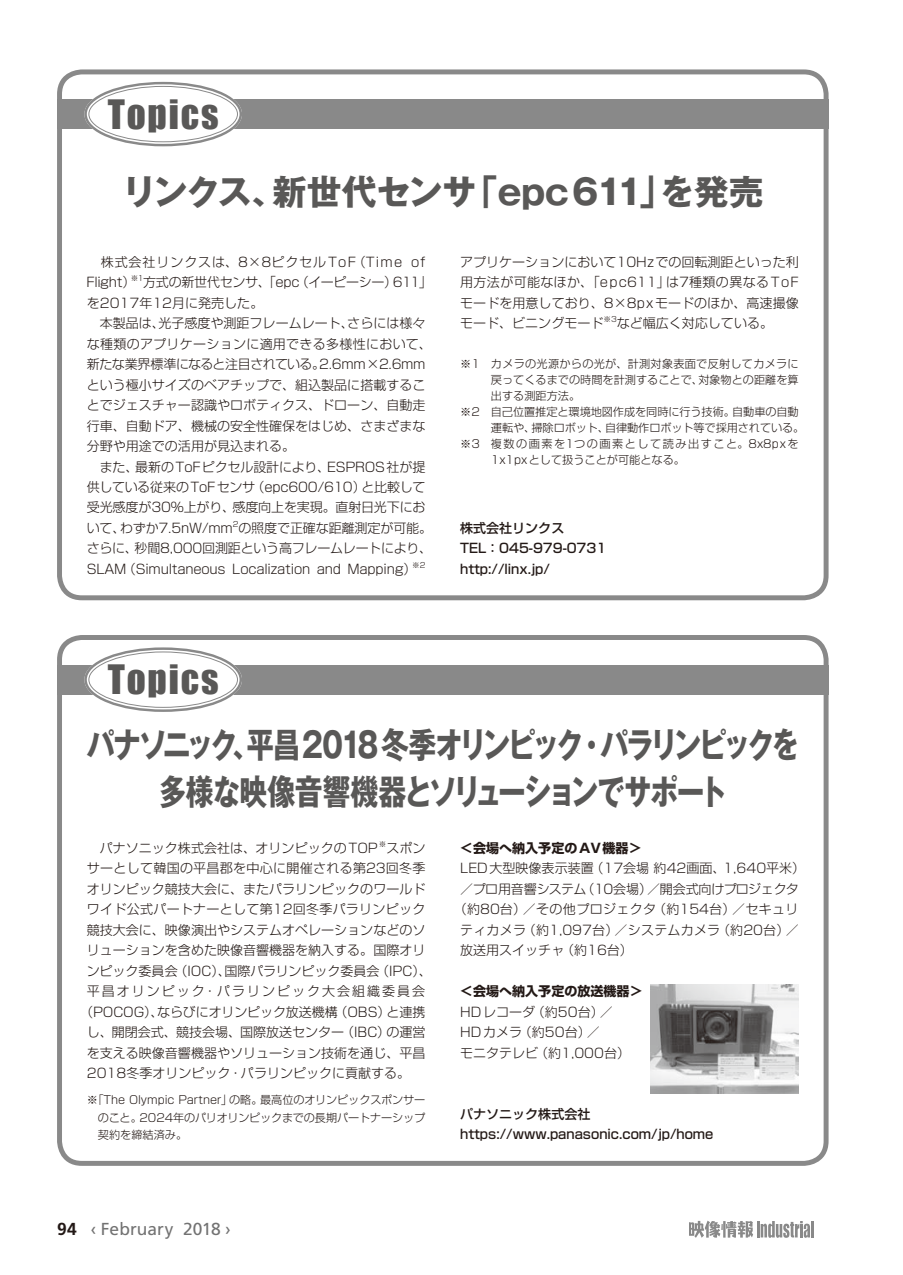
<style>
.page{position:relative;width:903px;height:1275px;background:#fff}
.page>*{position:absolute;margin:0;border:0;box-sizing:border-box;transform-origin:0 0}
.t1{font:37.27px "Impact";letter-spacing:.05em;color:#595857}
.t2{font:700 34.65px/47.1px "Gothic MB101 Pro";letter-spacing:-.095em;color:#595857;text-align:center;scale:.8 1}
.t3{font:700 34.65px "Gothic MB101 Pro";letter-spacing:-.015em;color:#595857}
.t4{font:17.32px "Frutiger";color:#727272}
.t5{font:300 12.95px/20.5px "Shin Go Pro";color:#231916}
.t6{font:500 12.95px/20.5px "Shin Go Pro";color:#231916}
.t7{font:300 12.95px "Shin Go Pro";letter-spacing:.02em;color:#231916}
.t8{font:300 12.95px/20.5px "Shin Go Pro";letter-spacing:.07em;color:#231916}
.t9{font:700 12.95px "Shin Go Pro";color:#231916}
.t10{font:300 12.95px "Shin Go Pro";letter-spacing:.03em;color:#231916}
.t11{font:300 12.95px "Shin Go Pro";letter-spacing:.15em;color:#231916}
.t12{font:300 11.2px/17.3px "Shin Go Pro";color:#231916;text-align:justify}
.t13{font:300 11.2px "Shin Go Pro";letter-spacing:.025em;color:#231916}
.t14{font:300 11.2px "Shin Go Pro";letter-spacing:.135em;color:#231916}
.t15{font:300 7.52px "Shin Go Pro";color:#231916}
.s1{font-weight:700;color:#231916}
</style>
<div class="page">
<hr style="left:811px;top:1221px;width:3px;height:16px;background:#898989">
<svg style="left:689px;top:1221px;width:121px;height:17px"></svg>
<div style="left:57px;top:69px;width:771px;height:531px;border:5px solid #898989;border-radius:22px"></div>
<div style="left:57px;top:99px;width:771px;height:30px;background:#898989"></div>
<div style="left:87px;top:84px;width:153px;height:60px;background:#fff;border-radius:50%"></div>
<div style="left:84px;top:82px;width:158px;height:64px;border:5px solid #fff;border-radius:50%"></div>
<div style="left:84px;top:82px;width:158px;height:64px;border:2px solid #898989;border-radius:50%"></div>
<div style="left:88px;top:86px;width:150px;height:56px;border:1px solid #898989;border-radius:50%"></div>
<div style="left:57px;top:635px;width:771px;height:531px;border:5px solid #898989;border-radius:22px"></div>
<div style="left:57px;top:665px;width:771px;height:29px;background:#898989"></div>
<div style="left:87px;top:650px;width:153px;height:59px;background:#fff;border-radius:50%"></div>
<div style="left:84px;top:647px;width:158px;height:65px;border:5px solid #fff;border-radius:50%"></div>
<div style="left:84px;top:647px;width:158px;height:65px;border:2px solid #898989;border-radius:50%"></div>
<div style="left:88px;top:651px;width:150px;height:57px;border:1px solid #898989;border-radius:50%"></div>
<img style="left:650px;top:985px;width:149px;height:109px">
<h1 class="t1" style="left:108px;top:85px;width:112px">Topics</h1>
<h2 class="t3" style="left:122px;top:163px;width:643px">リンクス、新世代センサ「epc611」を発売</h2>
<p class="t8" style="left:87px;top:250px;width:340px">　株式会社リンクスは、8×8ピクセルToF（Time of<br>Flight）</p>
<p class="t15" style="left:131px;top:272px;width:14px">※1</p>
<p class="t5" style="left:87px;top:271px;width:347px;text-indent:56px">方式の新世代センサ、「epc（イーピーシー）611」を2017年12月に発売した。<br>　本製品は、光子感度や測距フレームレート、さらには様々な種類のアプリケーションに適用できる多様性において、新たな業界標準になると注目されている。2.6mm×2.6mmという極小サイズのベアチップで、組込製品に搭載することでジェスチャー認識やロボティクス、ドローン、自動走行車、自動ドア、機械の安全性確保をはじめ、さまざまな分野や用途での活用が見込まれる。<br>　また、最新のToFピクセル設計により、ESPROS社が提供している従来のToFセンサ（epc600/610）と比較して受光感度が30％上がり、感度向上を実現。直射日光下において、わずか7.5nW/mm の照度で正確な距離測定が可能。</p>
<p class="t15" style="left:233px;top:518px;width:7px">2</p>
<p class="t5" style="left:87px;top:537px;width:347px">さらに、秒間8,000回測距という高フレームレートにより、<br>SLAM（Simultaneous Localization and Mapping）</p>
<p class="t15" style="left:412px;top:558px;width:15px">※2</p>
<p class="t5" style="left:460px;top:250px;width:340px;text-align:justify">アプリケーションにおいて10Hzでの回転測距といった利用方法が可能なほか、「epc611」は7種類の異なるToFモードを用意しており、8×8pxモードのほか、高速撮像モード、ビニングモード</p>
<p class="t15" style="left:603px;top:313px;width:15px">※3</p>
<p class="t5" style="left:617px;top:312px;width:158px">など幅広く対応している。</p>
<p class="t13" style="left:460px;top:354px;width:340px">※1　カメラの光源からの光が、計測対象表面で反射してカメラに</p>
<p class="t12" style="left:491px;top:369px;width:309px">戻ってくるまでの時間を計測することで、対象物との距離を算</p>
<p class="t12" style="left:491px;top:386px;width:91px">出する測距方法。</p>
<p class="t12" style="left:460px;top:402px;width:340px">※2　自己位置推定と環境地図作成を同時に行う技術。自動車の自動</p>
<p class="t12" style="left:491px;top:418px;width:315px">運転や、掃除ロボット、自律動作ロボット等で採用されている。</p>
<p class="t14" style="left:460px;top:435px;width:340px">※3　複数の画素を1つの画素として読み出すこと。8x8pxを</p>
<p class="t12" style="left:491px;top:450px;width:196px">1x1pxとして扱うことが可能となる。</p>
<p class="t6" style="left:460px;top:516px;width:148px">株式会社リンクス<br>TEL：045-979-0731 http://linx.jp/</p>
<h1 class="t1" style="left:108px;top:651px;width:112px">Topics</h1>
<h2 class="t2" style="left:87px;top:717px;width:892px">パナソニック、平昌 2018 冬季オリンピック・パラリンピックを多様な映像音響機器とソリューションでサポート</h2>
<p class="t5" style="left:87px;top:836px;width:292px">　パナソニック株式会社は、オリンピックのTOP</p>
<p class="t15" style="left:379px;top:837px;width:9px">※</p>
<p class="t5" style="left:386px;top:836px;width:41px">スポン</p>
<p class="t7" style="left:87px;top:858px;width:340px">サーとして韓国の平昌郡を中心に開催される第23回冬季</p>
<p class="t5" style="left:87px;top:877px;width:340px">オリンピック競技大会に、またパラリンピックのワールド</p>
<p class="t7" style="left:87px;top:899px;width:340px">ワイド公式パートナーとして第12回冬季パラリンピック</p>
<p class="t5" style="left:87px;top:918px;width:340px">競技大会に、映像演出やシステムオペレーションなどのソ</p>
<p class="t5" style="left:87px;top:938px;width:340px">リューションを含めた映像音響機器を納入する。国際オリ</p>
<p class="t5" style="left:87px;top:959px;width:347px">ンピック委員会（IOC）、国際パラリンピック委員会（IPC）、</p>
<p class="t11" style="left:87px;top:981px;width:340px">平昌オリンピック・パラリンピック大会組織委員会</p>
<p class="t5" style="left:80px;top:1000px;width:347px">（POCOG）、ならびにオリンピック放送機構（OBS）と連携</p>
<p class="t5" style="left:87px;top:1020px;width:340px">し、開閉会式、競技会場、国際放送センター（IBC）の運営</p>
<p class="t5" style="left:87px;top:1041px;width:340px">を支える映像音響機器やソリューション技術を通じ、平昌</p>
<p class="t5" style="left:87px;top:1061px;width:325px">2018冬季オリンピック・パラリンピックに貢献する。</p>
<p class="t12" style="left:98px;top:1090px;width:329px;text-indent:-11px">※「The Olympic Partner」の略。最高位のオリンピックスポンサーのこと。2024年のパリオリンピックまでの長期パートナーシップ契約を締結済み。</p>
<p class="t9" style="left:460px;top:838px;width:183px">＜会場へ納入予定のAV機器＞</p>
<p class="t5" style="left:460px;top:857px;width:347px">LED大型映像表示装置（17会場 約42画面、1,640平米）</p>
<p class="t5" style="left:460px;top:877px;width:340px">／プロ用音響システム（10会場）／開会式向けプロジェクタ</p>
<p class="t10" style="left:454px;top:899px;width:346px">（約80台）／その他プロジェクタ（約154台）／セキュリ</p>
<p class="t5" style="left:460px;top:918px;width:340px">ティカメラ（約1,097台）／システムカメラ（約20台）／</p>
<p class="t5" style="left:460px;top:938px;width:174px">放送用スイッチャ（約16台）</p>
<p class="t9" style="left:460px;top:981px;width:184px">＜会場へ納入予定の放送機器＞</p>
<p class="t5" style="left:460px;top:1000px;width:171px">HDレコーダ（約50台）／<br>HDカメラ（約50台）／<br>モニタテレビ（約1,000台）</p>
<p class="t6" style="left:460px;top:1102px;width:255px">パナソニック株式会社https://www.panasonic.com/jp/home</p>
<h3 class="t4" style="left:57px;top:1219px;width:175px"><span class="s1">94</span> ‹ February 2018 ›</h3>
</div>
